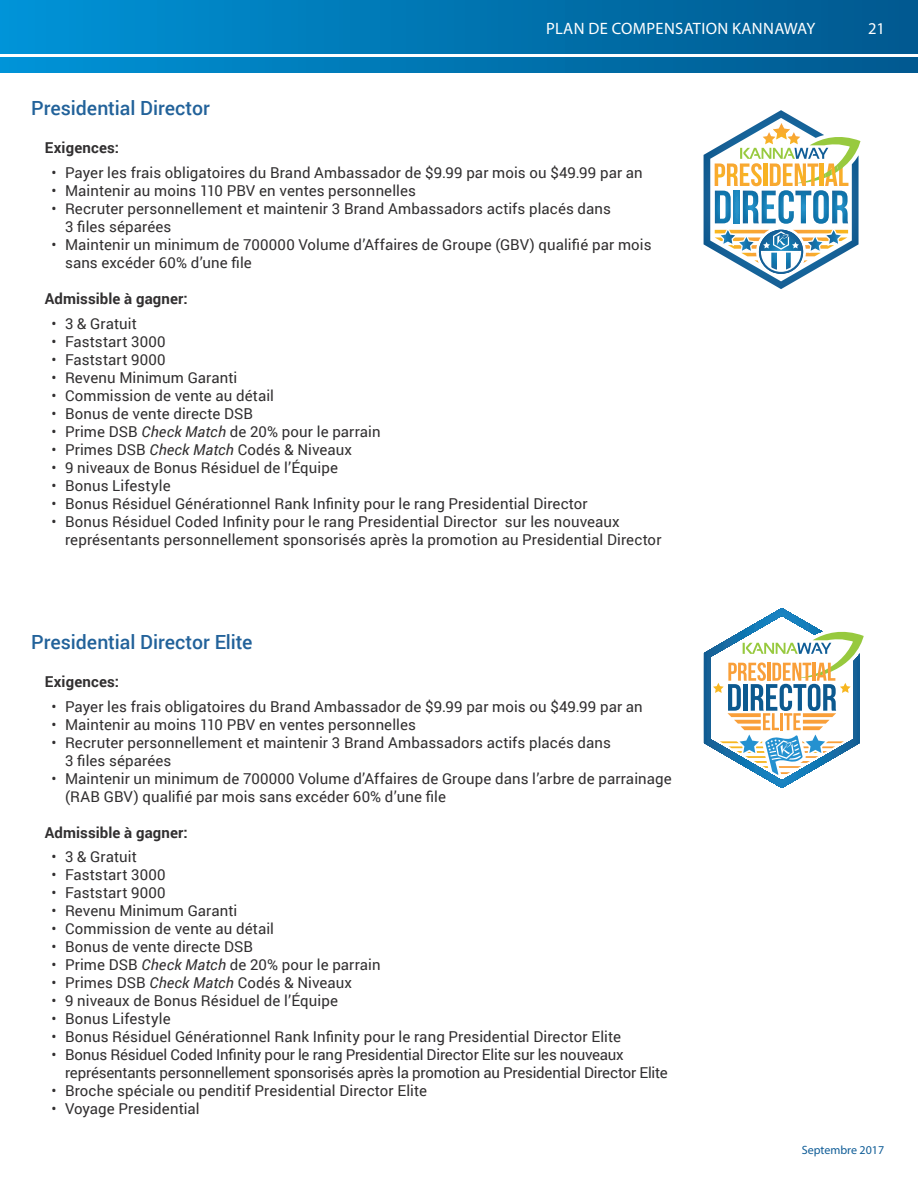
<style>
.page{position:relative;width:918px;height:1188px;background:#fff}
.page>*{position:absolute;margin:0;border:0;box-sizing:border-box;transform-origin:0 0}
.t1{font:500 19.5px "Roboto";color:#22629a}
.t2{font:16.5px "Myriad Pro";letter-spacing:.02em;color:#fff}
.t3{font:15px/18px "Roboto";letter-spacing:.005em;color:#312f30}
.t4{font:15px/18px "Roboto";letter-spacing:-.015em;color:#312f30}
.t5{font:700 15px "Roboto";letter-spacing:.005em;color:#312f30}
.t6{font:12px "Myriad Pro";color:#105d97}
.s1{font-style:italic}
</style>
<div class="page">
<div style="left:0;top:0;width:918px;height:54px;background:linear-gradient(to right,#0093d6,#01588d)"></div>
<svg style="left:0;top:57px;width:918px;height:15px;background:#0075b1"></svg>
<svg style="left:704px;top:110px;width:157px;height:179px"></svg>
<svg style="left:704px;top:608px;width:160px;height:180px"></svg>
<p class="t2" style="left:546px;top:18px;width:271px">PLAN DE COMPENSATION KANNAWAY</p>
<p class="t2" style="left:868px;top:18px;width:18px">21</p>
<h1 class="t1" style="left:31px;top:94px;width:180px">Presidential Director</h1>
<p class="t5" style="left:45px;top:137px;width:76px">Exigences:</p>
<p class="t3" style="left:52px;top:163px;width:593px">• Payer les frais obligatoires du Brand Ambassador de $9.99 par mois ou $49.99 par an</p>
<p class="t3" style="left:52px;top:181px;width:366px">• Maintenir au moins 110 PBV en ventes personnelles</p>
<p class="t3" style="left:65px;top:199px;width:547px;text-indent:-13px">• Recruter personnellement et maintenir 3 Brand Ambassadors actifs placés dans<br>3 files séparées</p>
<p class="t3" style="left:65px;top:235px;width:588px;text-indent:-14px">• Maintenir un minimum de 700000 Volume d’Affaires de Groupe (GBV) qualifié par mois sans excéder 60% d’une file</p>
<p class="t5" style="left:45px;top:288px;width:145px">Admissible à gagner:</p>
<p class="t3" style="left:52px;top:314px;width:87px">• 3 &amp; Gratuit</p>
<p class="t3" style="left:52px;top:332px;width:116px">• Faststart 3000</p>
<p class="t3" style="left:52px;top:350px;width:116px">• Faststart 9000</p>
<p class="t3" style="left:52px;top:368px;width:187px">• Revenu Minimum Garanti</p>
<p class="t3" style="left:52px;top:386px;width:224px">• Commission de vente au détail</p>
<p class="t3" style="left:52px;top:404px;width:203px">• Bonus de vente directe DSB</p>
<p class="t3" style="left:52px;top:422px;width:331px">• Prime DSB <span class="s1">Check Match</span> de 20% pour le parrain</p>
<p class="t3" style="left:52px;top:440px;width:302px">• Primes DSB <span class="s1">Check Match</span> Codés &amp; Niveaux</p>
<p class="t3" style="left:52px;top:458px;width:288px">• 9 niveaux de Bonus Résiduel de l’Équipe</p>
<p class="t3" style="left:52px;top:476px;width:121px">• Bonus Lifestyle</p>
<p class="t3" style="left:52px;top:494px;width:538px">• Bonus Résiduel Générationnel Rank Infinity pour le rang Presidential Director</p>
<p class="t3" style="left:65px;top:512px;width:598px;text-indent:-14px">• Bonus Résiduel Coded Infinity pour le rang Presidential Director sur les nouveaux représentants personnellement sponsorisés après la promotion au Presidential Director</p>
<h1 class="t1" style="left:31px;top:628px;width:223px">Presidential Director Elite</h1>
<p class="t5" style="left:45px;top:671px;width:76px">Exigences:</p>
<p class="t3" style="left:52px;top:697px;width:593px">• Payer les frais obligatoires du Brand Ambassador de $9.99 par mois ou $49.99 par an</p>
<p class="t3" style="left:52px;top:715px;width:366px">• Maintenir au moins 110 PBV en ventes personnelles</p>
<p class="t3" style="left:65px;top:733px;width:547px;text-indent:-13px">• Recruter personnellement et maintenir 3 Brand Ambassadors actifs placés dans<br>3 files séparées</p>
<p class="t3" style="left:65px;top:769px;width:608px;text-indent:-14px">• Maintenir un minimum de 700000 Volume d’Affaires de Groupe dans l’arbre de parrainage (RAB GBV) qualifié par mois sans excéder 60% d’une file</p>
<p class="t5" style="left:45px;top:822px;width:145px">Admissible à gagner:</p>
<p class="t3" style="left:52px;top:847px;width:87px">• 3 &amp; Gratuit</p>
<p class="t3" style="left:52px;top:865px;width:116px">• Faststart 3000</p>
<p class="t3" style="left:52px;top:883px;width:116px">• Faststart 9000</p>
<p class="t3" style="left:52px;top:901px;width:187px">• Revenu Minimum Garanti</p>
<p class="t3" style="left:52px;top:919px;width:224px">• Commission de vente au détail</p>
<p class="t3" style="left:52px;top:937px;width:203px">• Bonus de vente directe DSB</p>
<p class="t3" style="left:52px;top:955px;width:331px">• Prime DSB <span class="s1">Check Match</span> de 20% pour le parrain</p>
<p class="t3" style="left:52px;top:973px;width:302px">• Primes DSB <span class="s1">Check Match</span> Codés &amp; Niveaux</p>
<p class="t3" style="left:52px;top:991px;width:288px">• 9 niveaux de Bonus Résiduel de l’Équipe</p>
<p class="t3" style="left:52px;top:1009px;width:121px">• Bonus Lifestyle</p>
<p class="t3" style="left:52px;top:1027px;width:571px">• Bonus Résiduel Générationnel Rank Infinity pour le rang Presidential Director Elite</p>
<p class="t4" style="left:65px;top:1045px;width:604px;text-indent:-14px">• Bonus Résiduel Coded Infinity pour le rang Presidential Director Elite sur les nouveaux représentants personnellement sponsorisés après la promotion au Presidential Director Elite</p>
<p class="t3" style="left:52px;top:1081px;width:377px">• Broche spéciale ou penditif Presidential Director Elite</p>
<p class="t3" style="left:52px;top:1099px;width:150px">• Voyage Presidential</p>
<p class="t6" style="left:802px;top:1143px;width:84px">Septembre 2017</p>
</div>
